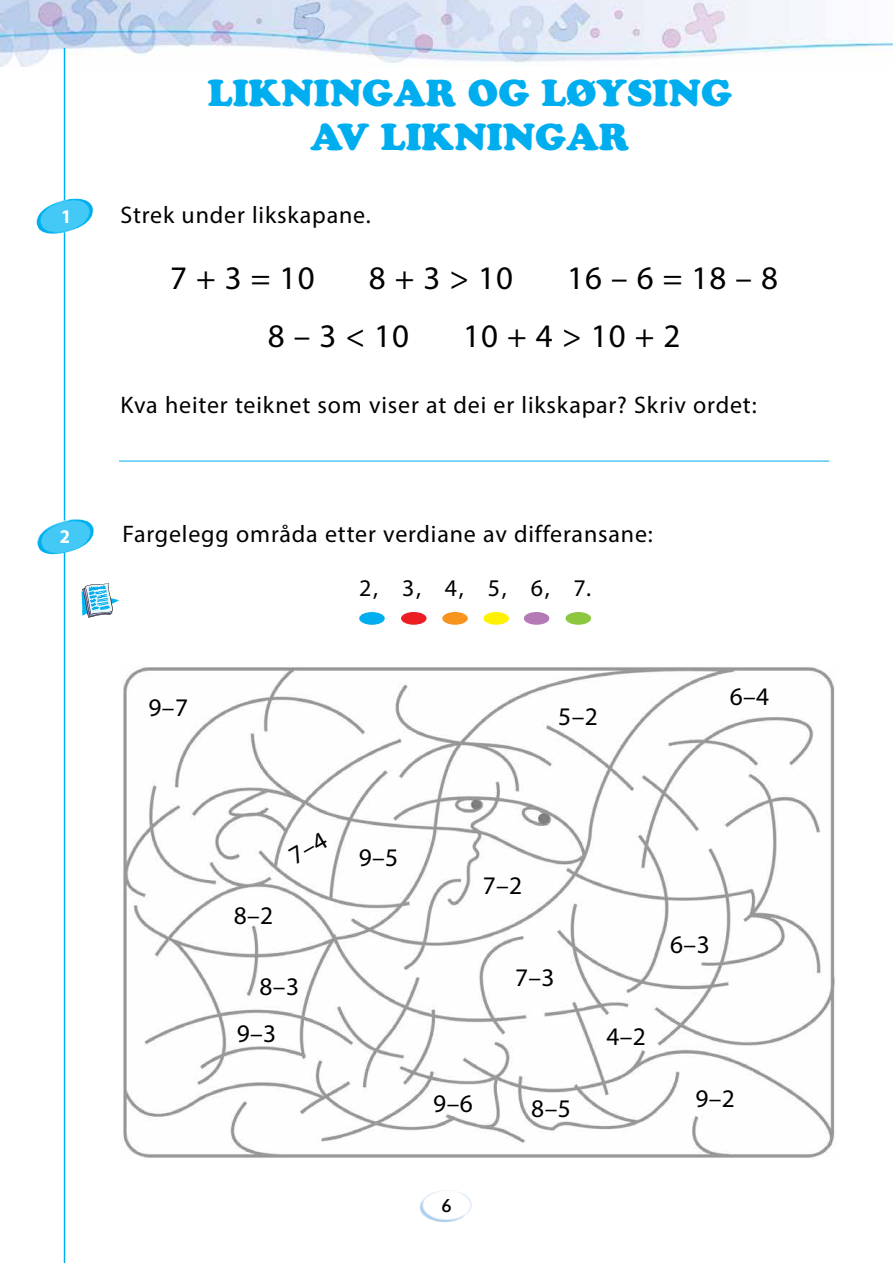
<style>
.page{position:relative;width:893px;height:1263px;background:#fff}
.page>*{position:absolute;margin:0;border:0;box-sizing:border-box;transform-origin:0 0}
.t1{font:37.2px/44.7px "Cooper Black Std";color:#00aeef;text-align:center}
.t2{font:33px "Myriad Pro";letter-spacing:.035em;color:#000}
.t3{font:25.35px "Myriad Pro";color:#000}
.t4{font:24px "Myriad Pro";letter-spacing:.035em;color:#000}
.t5{font:700 19.5px "Myriad Pro";color:#fff;scale:.95 1}
.t6{font:19.5px "Journal Sans C";color:#000}
</style>
<div class="page">
<img style="left:420px;top:1190px;width:52px;height:32px">
<img style="left:0;top:0;width:893px;height:66px">
<hr style="left:64px;top:48px;width:1px;height:1215px;background:#00aeef">
<img style="left:36px;top:199px;width:57px;height:35px">
<div style="left:359px;top:612px;width:26px;height:13px;background:#00aeef;border-radius:50%"></div>
<div style="left:483px;top:612px;width:26px;height:13px;background:#fff200;border-radius:50%"></div>
<div style="left:442px;top:612px;width:26px;height:13px;background:#f7941e;border-radius:50%"></div>
<div style="left:401px;top:612px;width:26px;height:13px;background:#ed1d24;border-radius:50%"></div>
<div style="left:524px;top:612px;width:25px;height:13px;background:#b37ab5;border-radius:50%"></div>
<div style="left:566px;top:612px;width:25px;height:13px;background:#8dc63f;border-radius:50%"></div>
<img style="left:123px;top:667px;width:712px;height:491px">
<img style="left:37px;top:519px;width:57px;height:35px">
<hr style="left:119px;top:461px;width:710px;height:1px;background:#00aeef">
<svg style="left:81px;top:583px;width:38px;height:35px"></svg>
<svg style="left:288px;top:831px;width:41px;height:33px"></svg>
<p class="t5" style="left:61px;top:204px;width:12px">1</p>
<p class="t5" style="left:60px;top:523px;width:12px">2</p>
<h1 class="t1" style="left:208px;top:70px;width:526px">LIKNINGAR OG LØYSING<br>AV LIKNINGAR</h1>
<p class="t4" style="left:121px;top:200px;width:252px">Strek under likskapane.</p>
<h2 class="t2" style="left:170px;top:257px;width:146px">7+3=10</h2>
<h2 class="t2" style="left:369px;top:257px;width:146px">8+3&gt;10</h2>
<h2 class="t2" style="left:567px;top:257px;width:212px">16–6=18–8</h2>
<h2 class="t2" style="left:268px;top:316px;width:143px">8–3&lt;10</h2>
<h2 class="t2" style="left:463px;top:316px;width:219px">10+4&gt;10+2</h2>
<p class="t4" style="left:121px;top:390px;width:638px">Kva heiter teiknet som viser at dei er likskapar? Skriv ordet:</p>
<p class="t4" style="left:123px;top:520px;width:532px">Fargelegg områda etter verdiane av differansane:</p>
<p class="t3" style="left:149px;top:692px;width:41px">9–7</p>
<p class="t3" style="left:234px;top:900px;width:41px">8–2</p>
<p class="t3" style="left:260px;top:970px;width:41px">8–3</p>
<p class="t3" style="left:237px;top:1017px;width:41px">9–3</p>
<p class="t4" style="left:359px;top:573px;width:234px">2, 3, 4, 5, 6, 7.</p>
<p class="t3" style="left:558px;top:700px;width:41px">5–2</p>
<p class="t3" style="left:730px;top:681px;width:41px">6–4</p>
<p class="t3" style="left:359px;top:841px;width:41px">9–5</p>
<p class="t3" style="left:483px;top:870px;width:41px">7–2</p>
<p class="t3" style="left:515px;top:962px;width:41px">7–3</p>
<p class="t3" style="left:433px;top:1088px;width:41px">9–6</p>
<p class="t6" style="left:441px;top:1196px;width:12px">6</p>
<p class="t3" style="left:531px;top:1093px;width:41px">8–5</p>
<p class="t3" style="left:670px;top:928px;width:41px">6–3</p>
<p class="t3" style="left:606px;top:1021px;width:41px">4–2</p>
<p class="t3" style="left:695px;top:1083px;width:41px">9–2</p>
</div>
